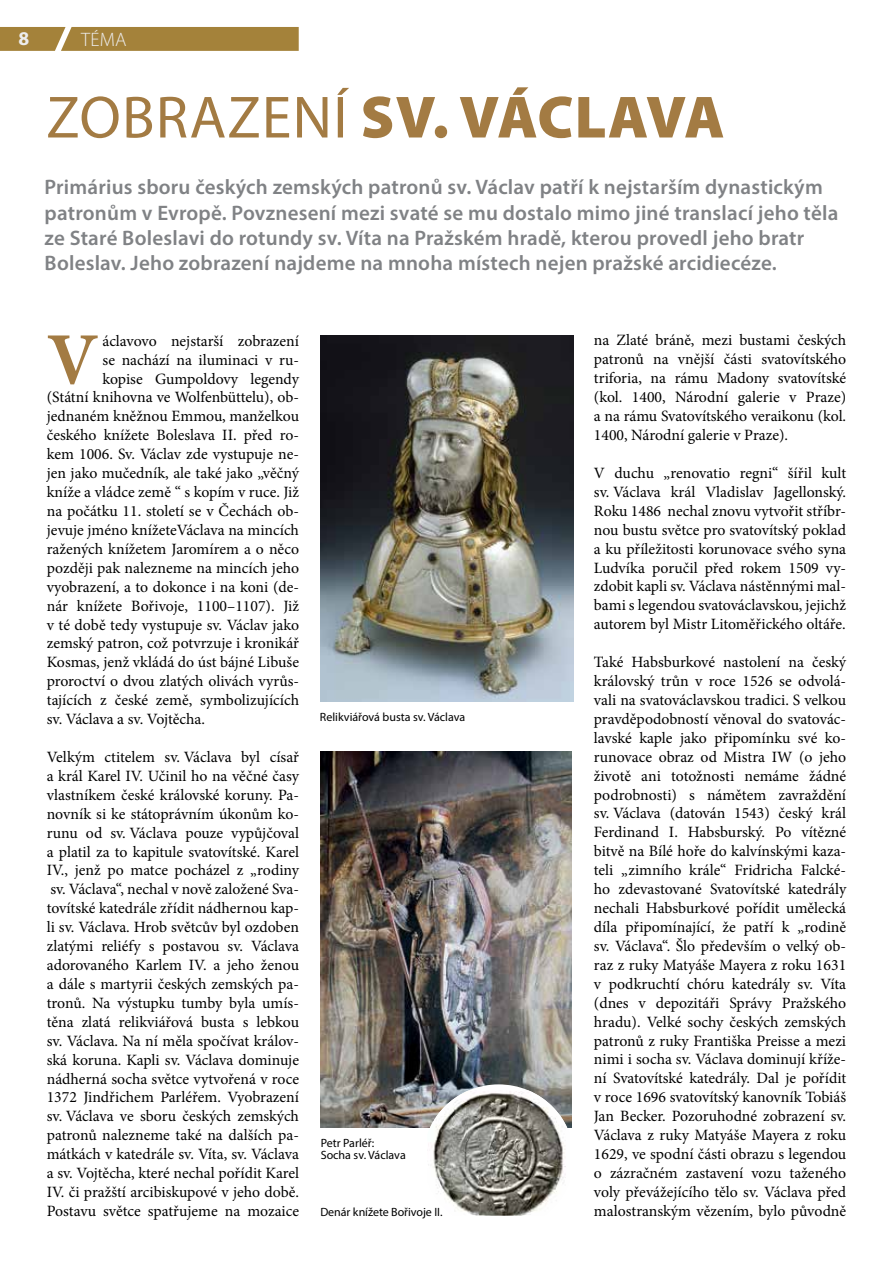
<style>
.page{position:relative;width:893px;height:1263px;background:#fff}
.page>*{position:absolute;margin:0;border:0;box-sizing:border-box;transform-origin:0 0}
.t1{font:700 73.95px "Minion Pro";color:#a37b43}
.t2{font:900 60px "Myriad Pro";letter-spacing:-.01em;color:#a37b43}
.t3{font:600 21px/25.2px "Myriad Pro";letter-spacing:.01em;color:#808285}
.t4{font:300 19.5px "Myriad Pro";color:#ededee}
.t5{font:700 19.5px "Myriad Pro";color:#ededee}
.t6{font:15.75px/18.9px "Minion Pro";color:#000;text-align:justify}
.t7{font:12px/12px "Myriad Pro";color:#000}
.s1{font-weight:400}
</style>
<div class="page">
<div style="left:0;top:27px;width:299px;height:24px;background:#a4823a"></div>
<img style="left:320px;top:752px;width:252px;height:376px">
<img style="left:320px;top:336px;width:253px;height:366px">
<div style="left:423px;top:1084px;width:151px;height:146px;background:#fff;border-radius:50%"></div>
<img style="left:427px;top:1090px;width:143px;height:126px">
<p class="t5" style="left:18px;top:26px;width:12px">8</p>
<p class="t4" style="left:81px;top:28px;width:47px">TÉMA</p>
<h2 class="t2" style="left:46px;top:77px;width:680px"><span class="s1">ZOBRAZENÍ</span> SV. VÁCLAVA</h2>
<p class="t3" style="left:45px;top:174px;width:795px">Primárius sboru českých zemských patronů sv. Václav patří k nejstarším dynastickým patronům v Evropě. Povznesení mezi svaté se mu dostalo mimo jiné translací jeho těla ze Staré Boleslavi do rotundy sv. Víta na Pražském hradě, kterou provedl jeho bratr Boleslav. Jeho zobrazení najdeme na mnoha místech nejen pražské arcidiecéze.</p>
<h1 class="t1" style="left:47px;top:308px;width:53px">V</h1>
<p class="t6" style="left:102px;top:331px;width:198px">áclavovo nejstarší zobrazení</p>
<p class="t6" style="left:102px;top:350px;width:198px">se nachází na iluminaci v ru-</p>
<p class="t6" style="left:102px;top:369px;width:198px">kopise Gumpoldovy legendy</p>
<p class="t6" style="left:47px;top:388px;width:254px">(Státní knihovna ve Wolfenbüttelu), ob-</p>
<p class="t6" style="left:47px;top:407px;width:254px">jednaném kněžnou Emmou, manželkou</p>
<p class="t6" style="left:47px;top:426px;width:254px">českého knížete Boleslava II. před ro-</p>
<p class="t6" style="left:47px;top:445px;width:254px">kem 1006. Sv. Václav zde vystupuje ne-</p>
<p class="t6" style="left:47px;top:464px;width:254px">jen jako mučedník, ale také jako „věčný</p>
<p class="t6" style="left:47px;top:483px;width:254px">kníže a vládce země “ s kopím v ruce. Již</p>
<p class="t6" style="left:47px;top:502px;width:254px">na počátku 11. století se v Čechách ob-</p>
<p class="t6" style="left:47px;top:520px;width:254px">jevuje jméno knížeteVáclava na mincích</p>
<p class="t6" style="left:47px;top:539px;width:254px">ražených knížetem Jaromírem a o něco</p>
<p class="t6" style="left:47px;top:558px;width:254px">později pak nalezneme na mincích jeho</p>
<p class="t6" style="left:47px;top:577px;width:254px">vyobrazení, a to dokonce i na koni (de-</p>
<p class="t6" style="left:47px;top:596px;width:254px">nár knížete Bořivoje, 1100–1107). Již</p>
<p class="t6" style="left:47px;top:615px;width:254px">v té době tedy vystupuje sv. Václav jako</p>
<p class="t6" style="left:47px;top:634px;width:254px">zemský patron, což potvrzuje i kronikář</p>
<p class="t6" style="left:47px;top:653px;width:254px">Kosmas, jenž vkládá do úst bájné Libuše</p>
<p class="t6" style="left:47px;top:672px;width:254px">proroctví o dvou zlatých olivách vyrůs-</p>
<p class="t6" style="left:47px;top:691px;width:254px">tajících z české země, symbolizujících</p>
<p class="t6" style="left:47px;top:710px;width:160px">sv. Václava a sv. Vojtěcha.</p>
<p class="t6" style="left:47px;top:747px;width:254px">Velkým ctitelem sv. Václava byl císař a král Karel IV. Učinil ho na věčné časy vlastníkem české královské koruny. Pa&shy;novník si ke státoprávním úkonům ko&shy;runu od sv. Václava pouze vypůjčoval a platil za to kapitule svatovítské. Karel IV., jenž po matce pocházel z „rodiny sv. Václava“, nechal v nově založené Sva&shy;tovítské katedrále zřídit nádhernou kap&shy;li sv. Václava. Hrob světcův byl ozdoben zlatými reliéfy s postavou sv. Václava adorovaného Karlem IV. a jeho ženou a dále s martyrii českých zemských pa&shy;tronů. Na výstupku tumby byla umís&shy;těna zlatá relikviářová busta s lebkou sv. Václava. Na ní měla spočívat králov&shy;ská koruna. Kapli sv. Václava dominuje nádherná socha světce vytvořená v roce 1372 Jindřichem Parléřem. Vyobrazení sv. Václava ve sboru českých zemských patronů nalezneme také na dalších pa&shy;mátkách v katedrále sv. Víta, sv. Václava a sv. Vojtěcha, které nechal pořídit Karel IV. či pražští arcibiskupové v jeho době.<br>Postavu světce spatřujeme na mozaice</p>
<p class="t7" style="left:320px;top:710px;width:147px">Relikviářová busta sv. Václava</p>
<p class="t7" style="left:321px;top:1136px;width:87px">Petr Parléř:<br>Socha sv. Václava</p>
<p class="t7" style="left:320px;top:1206px;width:124px">Denár knížete Bořivoje II.</p>
<p class="t6" style="left:594px;top:331px;width:254px">na Zlaté bráně, mezi bustami českých patronů na vnější části svatovítského triforia, na rámu Madony svatovítské (kol. 1400, Národní galerie v Praze) a na rámu Svatovítského veraikonu (kol.<br>1400, Národní galerie v Praze).</p>
<p class="t6" style="left:594px;top:463px;width:254px">V duchu „renovatio regni“ šířil kult sv. Václava král Vladislav Jagellonský.<br>Roku 1486 nechal znovu vytvořit stříbr&shy;nou bustu světce pro svatovítský poklad a ku příležitosti korunovace svého syna Ludvíka poručil před rokem 1509 vy&shy;zdobit kapli sv. Václava nástěnnými mal&shy;bami s legendou svatováclavskou, jejichž autorem byl Mistr Litoměřického oltáře.</p>
<p class="t6" style="left:594px;top:653px;width:254px">Také Habsburkové nastolení na český královský trůn v roce 1526 se odvolá&shy;vali na svatováclavskou tradici. S velkou pravděpodobností věnoval do svatovác&shy;lavské kaple jako připomínku své ko&shy;runovace obraz od Mistra IW (o jeho životě ani totožnosti nemáme žádné podrobnosti) s námětem zavraždění sv. Václava (datován 1543) český král Ferdinand I. Habsburský. Po vítězné bitvě na Bílé hoře do kalvínskými kaza&shy;teli „zimního krále“ Fridricha Falcké&shy;ho zdevastované Svatovítské katedrály nechali Habsburkové pořídit umělecká díla připomínající, že patří k „rodině sv. Václava“. Šlo především o velký ob&shy;raz z ruky Matyáše Mayera z roku 1631 v podkruchtí chóru katedrály sv. Víta (dnes v depozitáři Správy Pražského hradu). Velké sochy českých zemských patronů z ruky Františka Preisse a mezi nimi i socha sv. Václava dominují kříže&shy;ní Svatovítské katedrály. Dal je pořídit v roce 1696 svatovítský kanovník Tobiáš Jan Becker. Pozoruhodné zobrazení sv.<br>Václava z ruky Matyáše Mayera z roku 1629, ve spodní části obrazu s legendou o zázračném zastavení vozu taženého voly převážejícího tělo sv. Václava před malostranským vězením, bylo původně</p>
</div>
